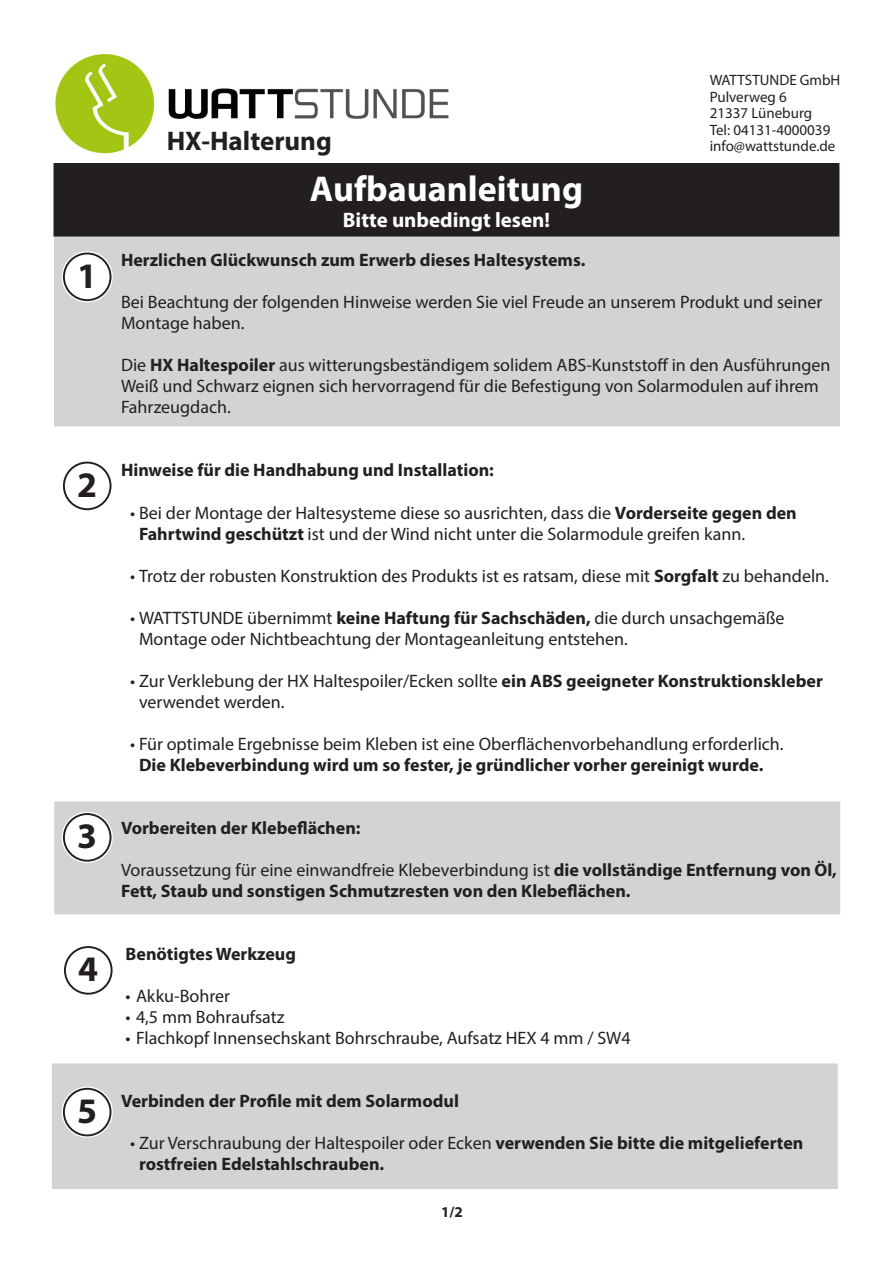
<style>
.page{position:relative;width:893px;height:1263px;background:#fff}
.page>*{position:absolute;margin:0;border:0;box-sizing:border-box;transform-origin:0 0}
.t1{font:700 36px "Myriad Pro";color:#fff}
.t2{font:700 36px "Myriad Pro";color:#231f20}
.t3{font:700 27px "Myriad Pro";color:#231f20}
.t4{font:700 21px "Myriad Pro";color:#fff}
.t5{font:18px/21px "Myriad Pro";color:#231f20}
.t6{font:700 18px/21px "Myriad Pro";color:#231f20}
.t7{font:15px "Myriad Pro";color:#231f20}
.t8{font:700 15px "Myriad Pro";color:#231f20}
.s1{font-weight:700}
.s2{font-weight:400}
</style>
<div class="page">
<div style="left:55px;top:802px;width:785px;height:112px;background:#d3d3d3"></div>
<div style="left:54px;top:237px;width:785px;height:189px;background:#d3d3d3"></div>
<img style="left:55px;top:54px;width:394px;height:100px">
<div style="left:54px;top:164px;width:785px;height:72px;background:#231f20"></div>
<div style="left:54px;top:163px;width:785px;height:73px;border:1px solid #231f20"></div>
<svg style="left:62px;top:251px;width:51px;height:51px"></svg>
<svg style="left:63px;top:253px;width:49px;height:48px"></svg>
<div style="left:65px;top:254px;width:45px;height:45px;background:#fff;border-radius:50%"></div>
<svg style="left:62px;top:460px;width:51px;height:51px"></svg>
<svg style="left:63px;top:462px;width:49px;height:48px"></svg>
<div style="left:65px;top:463px;width:45px;height:45px;background:#fff;border-radius:50%"></div>
<svg style="left:62px;top:812px;width:51px;height:51px"></svg>
<svg style="left:63px;top:813px;width:49px;height:49px"></svg>
<div style="left:65px;top:815px;width:45px;height:45px;background:#fff;border-radius:50%"></div>
<svg style="left:63px;top:945px;width:51px;height:51px"></svg>
<svg style="left:64px;top:946px;width:49px;height:49px"></svg>
<div style="left:66px;top:948px;width:45px;height:45px;background:#fff;border-radius:50%"></div>
<div style="left:52px;top:1064px;width:785px;height:124px;background:#d3d3d3"></div>
<svg style="left:62px;top:1086px;width:51px;height:52px"></svg>
<svg style="left:63px;top:1088px;width:49px;height:48px"></svg>
<div style="left:65px;top:1090px;width:45px;height:44px;background:#fff;border-radius:50%"></div>
<p class="t2" style="left:77px;top:252px;width:21px">1</p>
<p class="t2" style="left:77px;top:461px;width:21px">2</p>
<p class="t2" style="left:77px;top:813px;width:21px">3</p>
<p class="t2" style="left:78px;top:946px;width:21px">4</p>
<p class="t2" style="left:77px;top:1087px;width:21px">5</p>
<p class="t3" style="left:167px;top:123px;width:167px">HX-Halterung</p>
<p class="t1" style="left:310px;top:166px;width:275px">Aufbauanleitung</p>
<p class="t4" style="left:343px;top:206px;width:209px">Bitte unbedingt lesen!</p>
<p class="t7" style="left:710px;top:71px;width:132px">WATTSTUNDE GmbH</p>
<p class="t7" style="left:710px;top:87px;width:79px">Pulverweg 6</p>
<p class="t7" style="left:710px;top:104px;width:104px">21337 Lüneburg</p>
<p class="t7" style="left:710px;top:120px;width:122px">Tel: 04131-4000039</p>
<p class="t7" style="left:710px;top:137px;width:127px">info@wattstunde.de</p>
<p class="t6" style="left:121px;top:249px;width:466px">Herzlichen Glückwunsch zum Erwerb dieses Haltesystems.</p>
<p class="t5" style="left:121px;top:292px;width:703px">Bei Beachtung der folgenden Hinweise werden Sie viel Freude an unserem Produkt und seiner<br>Montage haben.</p>
<p class="t5" style="left:121px;top:355px;width:711px">Die <span class="s1">HX Haltespoiler</span> aus witterungsbeständigem solidem ABS-Kunststoff in den Ausführungen<br>Weiß und Schwarz eignen sich hervorragend für die Befestigung von Solarmodulen auf ihrem<br>Fahrzeugdach.</p>
<p class="t6" style="left:121px;top:459px;width:374px">Hinweise für die Handhabung und Installation:</p>
<p class="t5" style="left:139px;top:502px;width:659px;text-indent:-9px">• Bei der Montage der Haltesysteme diese so ausrichten, dass die <span class="s1">Vorderseite gegen den<br>Fahrtwind geschützt</span> ist und der Wind nicht unter die Solarmodule greifen kann.</p>
<p class="t5" style="left:130px;top:565px;width:700px">• Trotz der robusten Konstruktion des Produkts ist es ratsam, diese mit <span class="s1">Sorgfalt</span> zu behandeln.</p>
<p class="t5" style="left:139px;top:607px;width:647px;text-indent:-9px">• WATTSTUNDE übernimmt <span class="s1">keine Haftung für Sachschäden,</span> die durch unsachgemäße<br>Montage oder Nichtbeachtung der Montageanleitung entstehen.</p>
<p class="t5" style="left:139px;top:670px;width:685px;text-indent:-9px">• Zur Verklebung der HX Haltespoiler/Ecken sollte <span class="s1">ein ABS geeigneter Konstruktionskleber </span>verwendet werden.</p>
<p class="t5" style="left:139px;top:733px;width:646px;text-indent:-9px">• Für optimale Ergebnisse beim Kleben ist eine Oberflächenvorbehandlung erforderlich.<br><span class="s1">Die Klebeverbindung wird um so fester, je gründlicher vorher gereinigt wurde.</span></p>
<p class="t6" style="left:121px;top:816px;width:241px">Vorbereiten der Klebeflächen:</p>
<p class="t6" style="left:121px;top:858px;width:717px"><span class="s2">Voraussetzung für eine einwandfreie Klebeverbindung ist</span> die vollständige Entfernung von Öl,<br>Fett, Staub und sonstigen Schmutzresten von den Klebeflächen.</p>
<p class="t6" style="left:126px;top:942px;width:172px">Benötigtes Werkzeug</p>
<p class="t5" style="left:126px;top:985px;width:106px">• Akku-Bohrer</p>
<p class="t5" style="left:126px;top:1006px;width:160px">• 4,5 mm Bohraufsatz</p>
<p class="t5" style="left:126px;top:1027px;width:507px">• Flachkopf Innensechskant Bohrschraube, Aufsatz HEX 4 mm / SW4</p>
<p class="t6" style="left:121px;top:1089px;width:340px">Verbinden der Profile mit dem Solarmodul</p>
<p class="t6" style="left:139px;top:1131px;width:666px;text-indent:-9px"><span class="s2">• Zur Verschraubung der Haltespoiler oder Ecken</span> verwenden Sie bitte die mitgelieferten rostfreien Edelstahlschrauben.</p>
<p class="t8" style="left:441px;top:1202px;width:23px">1/2</p>
</div>
